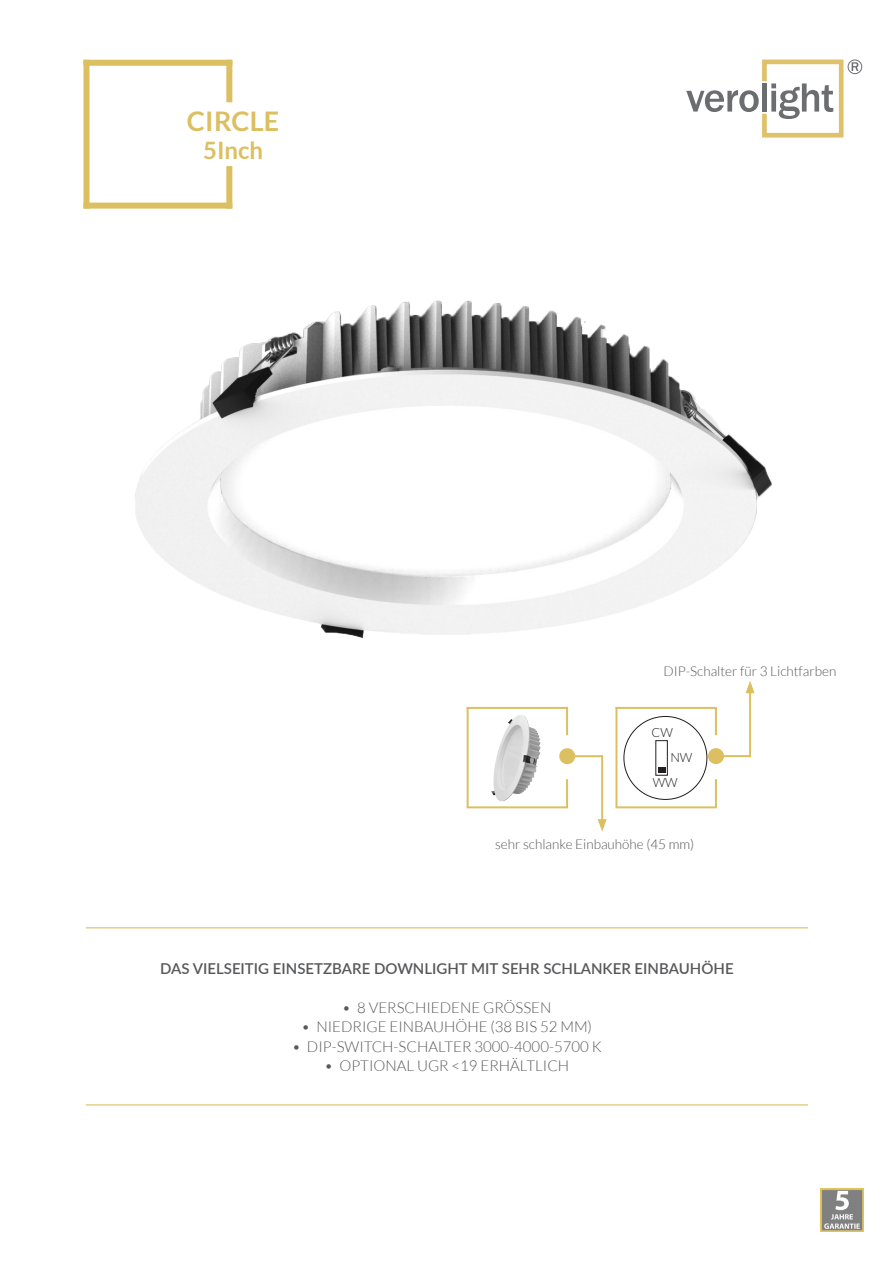
<style>
.page{position:relative;width:893px;height:1263px;background:#fff}
.page>*{position:absolute;margin:0;border:0;box-sizing:border-box;transform-origin:0 0}
.t1{font:700 27px "Lato";letter-spacing:.01em;color:#dcbf61}
.t2{font:700 24px "Lato";color:#dcbf61}
.t3{font:300 15px "Lato";color:#57585a}
.t4{font:600 15px "Lato";color:#57585a}
.t5{font:300 13.5px "Lato";color:#57585a}
.t6{font:300 12.6px/24.3px "Lato";color:#231f20}
.s1{color:#4b4c4d}
</style>
<div class="page">
<img style="left:821px;top:1188px;width:42px;height:43px">
<div style="left:226px;top:166px;width:6px;height:43px;background:#dcbf61"></div>
<div style="left:84px;top:60px;width:6px;height:149px;background:#dcbf61"></div>
<div style="left:84px;top:203px;width:148px;height:6px;background:#dcbf61"></div>
<div style="left:226px;top:60px;width:6px;height:42px;background:#dcbf61"></div>
<div style="left:84px;top:60px;width:148px;height:6px;background:#dcbf61"></div>
<svg style="left:686px;top:60px;width:157px;height:78px"></svg>
<svg style="left:852px;top:62px;width:6px;height:9px"></svg>
<div style="left:848px;top:60px;width:14px;height:14px;border:1px solid #6c6d70;border-radius:50%"></div>
<img style="left:135px;top:300px;width:637px;height:339px">
<div style="left:656px;top:740px;width:12px;height:35px;border:1px solid #231f20"></div>
<svg style="left:658px;top:768px;width:7px;height:5px"></svg>
<hr style="left:86px;top:927px;width:722px;height:1px;background:#dcbf61">
<hr style="left:86px;top:1104px;width:722px;height:2px;background:#dcbf61">
<hr style="left:566px;top:779px;width:2px;height:28px;background:#dcbf61">
<hr style="left:467px;top:707px;width:2px;height:100px;background:#dcbf61">
<hr style="left:467px;top:806px;width:101px;height:2px;background:#dcbf61">
<hr style="left:566px;top:708px;width:2px;height:27px;background:#dcbf61">
<hr style="left:467px;top:707px;width:101px;height:2px;background:#dcbf61">
<hr style="left:715px;top:779px;width:2px;height:28px;background:#dcbf61">
<hr style="left:615px;top:707px;width:2px;height:100px;background:#dcbf61">
<hr style="left:615px;top:806px;width:102px;height:2px;background:#dcbf61">
<hr style="left:715px;top:708px;width:2px;height:27px;background:#dcbf61">
<hr style="left:615px;top:707px;width:102px;height:2px;background:#dcbf61">
<hr style="left:749px;top:690px;width:2px;height:67px;background:#dcbf61">
<svg style="left:745px;top:681px;width:10px;height:12px"></svg>
<div style="left:708px;top:748px;width:16px;height:16px;border:8px solid #dcbf61;border-radius:50%"></div>
<hr style="left:722px;top:755px;width:28px;height:2px;background:#dcbf61">
<img style="left:491px;top:715px;width:50px;height:86px">
<hr style="left:601px;top:755px;width:2px;height:68px;background:#dcbf61">
<svg style="left:598px;top:819px;width:9px;height:12px"></svg>
<div style="left:559px;top:748px;width:16px;height:16px;border:8px solid #dcbf61;border-radius:50%"></div>
<hr style="left:574px;top:755px;width:28px;height:2px;background:#dcbf61">
<p class="t1" style="left:187px;top:105px;width:94px">CIRCLE</p>
<p class="t2" style="left:203px;top:137px;width:62px">5Inch</p>
<p class="t5" style="left:663px;top:664px;width:174px">DIP-Schalter für 3 Lichtfarben</p>
<p class="t6" style="left:670px;top:721px;width:24px;text-indent:-19px">CW<br>NW</p>
<p class="t6" style="left:653px;top:770px;width:26px">WW</p>
<p class="t5" style="left:495px;top:836px;width:201px">sehr schlanke Einbauhöhe (<span class="s1">45 mm)</span></p>
<p class="t4" style="left:160px;top:957px;width:575px">DAS VIELSEITIG EINSETZBARE DOWNLIGHT MIT SEHR SCHLANKER EINBAUHÖHE</p>
<p class="t3" style="left:342px;top:999px;width:211px">• 8 VERSCHIEDENE GRÖSSEN</p>
<p class="t3" style="left:302px;top:1019px;width:292px">• NIEDRIGE EINBAUHÖHE (38 BIS 52 MM)</p>
<p class="t3" style="left:292px;top:1038px;width:311px">• DIP-SWITCH-SCHALTER 3000-4000-5700 K</p>
<p class="t3" style="left:324px;top:1058px;width:246px">• OPTIONAL UGR &lt;19 ERHÄLTLICH</p>
</div>
